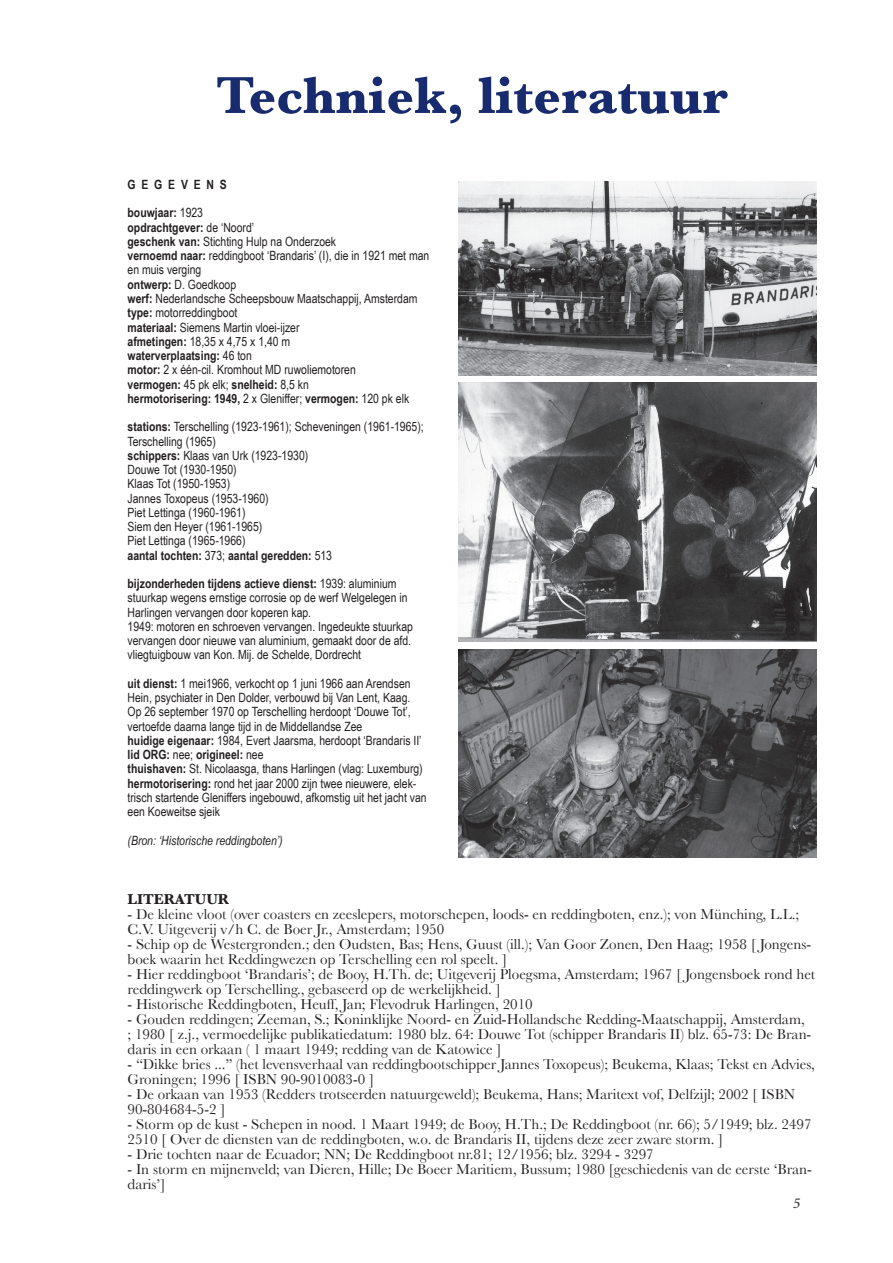
<style>
.page{position:relative;width:893px;height:1263px;background:#fff}
.page>*{position:absolute;margin:0;border:0;box-sizing:border-box;transform-origin:0 0}
.t1{font:700 54px "Baskerville";color:#172b6e}
.t2{font:15px/15px "Baskerville";color:#231f20}
.t3{font:700 15px "Baskerville";color:#231f20}
.t4{font:italic 15px "Minion";color:#231f20}
.t5{font:12.75px/14.2px "Arial Narrow";color:#231f20}
.t6{font:italic 12.75px "Arial Narrow";color:#231f20}
.t7{font:700 12.75px "Arial Narrow";color:#231f20}
.s1{font-weight:700}
</style>
<div class="page">
<img style="left:459px;top:182px;width:357px;height:193px">
<img style="left:458px;top:383px;width:358px;height:258px">
<img style="left:458px;top:650px;width:358px;height:208px">
<h1 class="t1" style="left:216px;top:64px;width:514px">Techniek, literatuur</h1>
<p class="t7" style="left:128px;top:175px;width:101px">G E G E V E N S</p>
<p class="t5" style="left:128px;top:205px;width:303px"><span class="s1">bouwjaar:</span> 1923<br><span class="s1">opdrachtgever:</span> de ‘Noord’<br><span class="s1">geschenk van:</span> Stichting Hulp na Onderzoek<br><span class="s1">vernoemd naar:</span> reddingboot ‘Brandaris’ (I), die in 1921 met man en muis verging<br><span class="s1">ontwerp:</span> D. Goedkoop<br><span class="s1">werf:</span> Nederlandsche Scheepsbouw Maatschappij, Amsterdam <span class="s1">type:</span> motorreddingboot<br><span class="s1">materiaal:</span> Siemens Martin vloei-ijzer<br><span class="s1">afmetingen:</span> 18,35 x 4,75 x 1,40 m<br><span class="s1">waterverplaatsing:</span> 46 ton<br><span class="s1">motor:</span> 2 x één-cil. Kromhout MD ruwoliemotoren<br><span class="s1">vermogen:</span> 45 pk elk; <span class="s1">snelheid:</span> 8,5 kn<br><span class="s1">hermotorisering: 1949,</span> 2 x Gleniffer; <span class="s1">vermogen:</span> 120 pk elk</p>
<p class="t5" style="left:128px;top:419px;width:298px"><span class="s1">stations:</span> Terschelling (1923-1961); Scheveningen (1961-1965);<br>Terschelling (1965)<br><span class="s1">schippers:</span> Klaas van Urk (1923-1930)<br>Douwe Tot (1930-1950)<br>Klaas Tot (1950-1953)<br>Jannes Toxopeus (1953-1960)<br>Piet Lettinga (1960-1961)<br>Siem den Heyer (1961-1965)<br>Piet Lettinga (1965-1966)<br><span class="s1">aantal tochten:</span> 373; <span class="s1">aantal geredden:</span> 513</p>
<p class="t5" style="left:128px;top:576px;width:287px"><span class="s1">bijzonderheden tijdens actieve dienst:</span> 1939: aluminium stuurkap wegens ernstige corrosie op de werf Welgelegen in Harlingen vervangen door koperen kap.<br>1949: motoren en schroeven vervangen. Ingedeukte stuurkap vervangen door nieuwe van aluminium, gemaakt door de afd. vliegtuigbouw van Kon. Mij. de Schelde, Dordrecht</p>
<p class="t5" style="left:128px;top:676px;width:301px"><span class="s1">uit dienst:</span> 1 mei1966, verkocht op 1 juni 1966 aan Arendsen Hein, psychiater in Den Dolder, verbouwd bij Van Lent, Kaag.<br>Op 26 september 1970 op Terschelling herdoopt ‘Douwe Tot’, vertoefde daarna lange tijd in de Middellandse Zee<br><span class="s1">huidige eigenaar:</span> 1984, Evert Jaarsma, herdoopt ‘Brandaris II’ <span class="s1">lid ORG:</span> nee; <span class="s1">origineel:</span> nee<br><span class="s1">thuishaven:</span> St. Nicolaasga, thans Harlingen (vlag: Luxemburg) <span class="s1">hermotorisering:</span> rond het jaar 2000 zijn twee nieuwere, elek&shy;trisch startende Gleniffers ingebouwd, afkomstig uit het jacht van een Koeweitse sjeik</p>
<p class="t6" style="left:128px;top:831px;width:157px">(Bron: ‘Historische reddingboten’)</p>
<p class="t3" style="left:128px;top:890px;width:103px">LITERATUUR</p>
<p class="t2" style="left:128px;top:906px;width:673px">- De kleine vloot (over coasters en zeeslepers, motorschepen, loods- en reddingboten, enz.); von Münching, L.L.;<br>C.V. Uitgeverij v/h C. de Boer Jr., Amsterdam; 1950</p>
<p class="t2" style="left:128px;top:936px;width:685px">- Schip op de Westergronden.; den Oudsten, Bas; Hens, Guust (ill.); Van Goor Zonen, Den Haag; 1958 [ Jongens&shy;boek waarin het Reddingwezen op Terschelling een rol speelt. ]</p>
<p class="t2" style="left:128px;top:966px;width:689px">- Hier reddingboot ‘Brandaris’; de Booy, H.Th. de; Uitgeverij Ploegsma, Amsterdam; 1967 [ Jongensboek rond het reddingwerk op Terschelling., gebaseerd op de werkelijkheid. ]</p>
<p class="t2" style="left:128px;top:996px;width:407px">- Historische Reddingboten, Heuff, Jan; Flevodruk Harlingen, 2010</p>
<p class="t2" style="left:128px;top:1011px;width:685px">- Gouden reddingen; Zeeman, S.; Koninklijke Noord- en Zuid-Hollandsche Redding-Maatschappij, Amsterdam, ; 1980 [ z.j., vermoedelijke publikatiedatum: 1980 blz. 64: Douwe Tot (schipper Brandaris II) blz. 65-73: De Bran&shy;daris in een orkaan ( 1 maart 1949; redding van de Katowice ]</p>
<p class="t2" style="left:128px;top:1056px;width:689px">- “Dikke bries ...” (het levensverhaal van reddingbootschipper Jannes Toxopeus); Beukema, Klaas; Tekst en Advies,<br>Groningen; 1996 [ ISBN 90-9010083-0 ]</p>
<p class="t2" style="left:128px;top:1086px;width:669px">- De orkaan van 1953 (Redders trotseerden natuurgeweld); Beukema, Hans; Maritext vof, Delfzijl; 2002 [ ISBN<br>90-804684-5-2 ]</p>
<p class="t2" style="left:128px;top:1116px;width:685px">- Storm op de kust - Schepen in nood. 1 Maart 1949; de Booy, H.Th.; De Reddingboot (nr. 66); 5/1949; blz. 2497<br>2510 [ Over de diensten van de reddingboten, w.o. de Brandaris II, tijdens deze zeer zware storm. ]</p>
<p class="t2" style="left:128px;top:1146px;width:528px">- Drie tochten naar de Ecuador; NN; De Reddingboot nr.81; 12/1956; blz. 3294 - 3297</p>
<p class="t2" style="left:128px;top:1161px;width:686px">- In storm en mijnenveld; van Dieren, Hille; De Boeer Maritiem, Bussum; 1980 [geschiedenis van de eerste ‘Bran&shy;daris’]</p>
<p class="t4" style="left:793px;top:1195px;width:9px">5</p>
</div>
